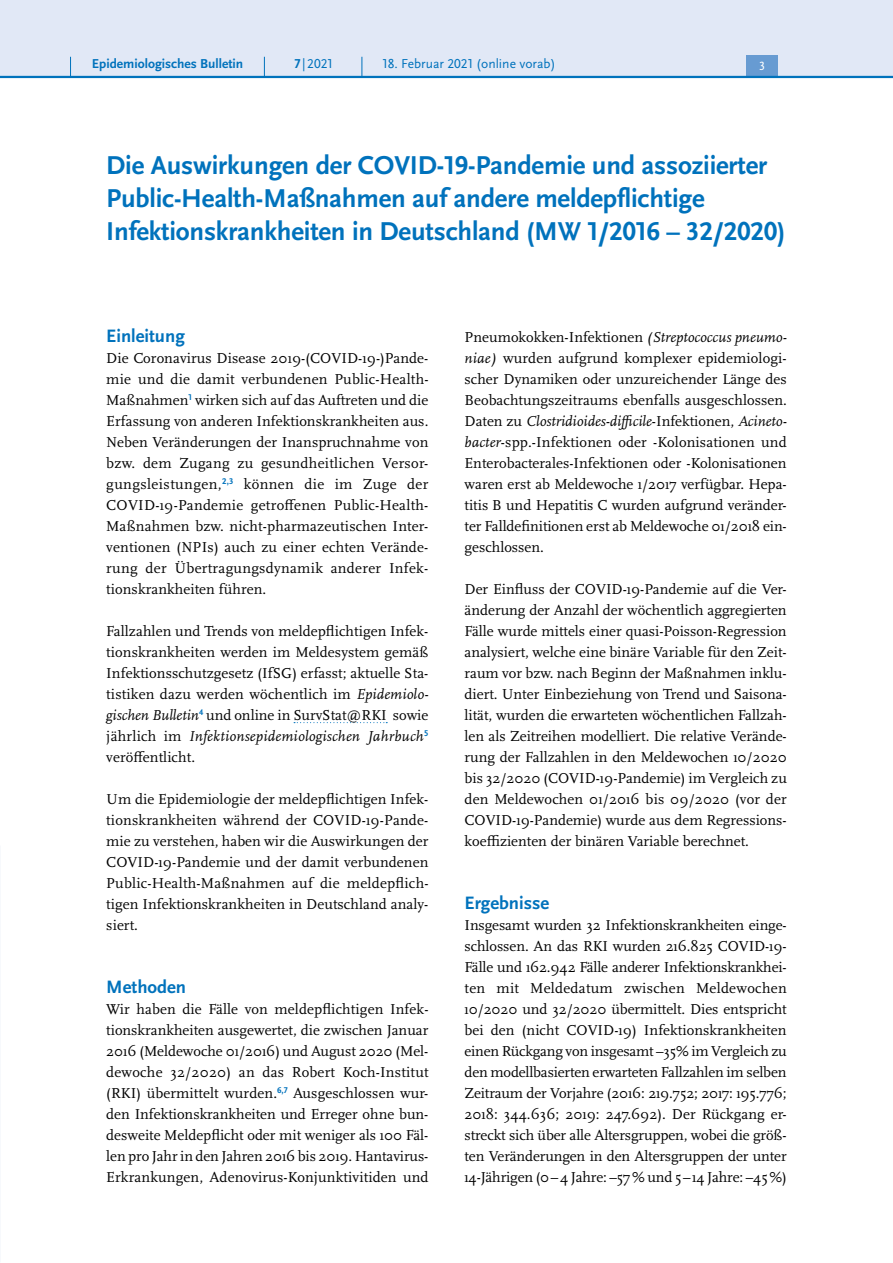
<style>
.page{position:relative;width:893px;height:1263px;background:#fff}
.page>*{position:absolute;margin:0;border:0;box-sizing:border-box;transform-origin:0 0}
.H2{font:700 27px/33px "Scala Sans Pro";letter-spacing:-.005em;color:#0072bc}
.t1{font:700 18.75px "Scala Sans Pro";color:#0072bc}
.P_-_Fließtext{font:15px/21px "Scala Pro";color:#000;text-align:justify}
.t2{font:13.5px "Scala Sans Pro";color:#0072bc}
.t3{font:700 13.5px "Scala Sans Pro";color:#0072bc}
.t4{font:12.45px "Scala Sans Pro";color:#fff}
.s1{font-weight:700}
.s2{font-style:italic}
</style>
<div class="page">
<svg style="left:294px;top:722px;width:93px;height:1px"></svg>
<div style="left:0;top:0;width:893px;height:77px;background:#e1e8f6"></div>
<div style="left:746px;top:55px;width:32px;height:21px;background:#679bd2"></div>
<hr style="left:0;top:76px;width:893px;height:2px;background:#0072bc">
<svg style="left:70px;top:57px;width:1px;height:19px"></svg>
<svg style="left:264px;top:57px;width:1px;height:19px"></svg>
<svg style="left:362px;top:57px;width:1px;height:19px"></svg>
<p class="t3" style="left:92px;top:55px;width:153px">Epidemiologisches Bulletin</p>
<p class="t2" style="left:295px;top:55px;width:40px"><span class="s1">7</span> |2021</p>
<p class="t2" style="left:383px;top:55px;width:174px">18. Februar 2021 (online vorab)</p>
<p class="t4" style="left:759px;top:59px;width:7px">3</p>
<h2 class="H2" style="left:106px;top:148px;width:681px">Die Auswirkungen der COVID-19-Pandemie und assoziierter<br>Public-Health-Maßnahmen auf andere meldepflichtige<br>Infektionskrankheiten in Deutschland (MW 1/2016 – 32/2020)</h2>
<h3 class="t1" style="left:106px;top:324px;width:80px">Einleitung</h3>
<p class="P_-_Fließtext" style="left:106px;top:347px;width:324px">Die Coronavirus Disease 2019-(COVID-19-)Pande&shy;mie und die damit verbundenen Public-Health-Maßnahmen<sup>1</sup> wirken sich auf das Auftreten und die Erfassung von anderen Infektionskrankheiten aus.<br>Neben Veränderungen der Inanspruchnahme von bzw. dem Zugang zu gesundheitlichen Versor&shy;gungsleistungen,<sup>2,3</sup> können die im Zuge der COVID-19-Pandemie getroffenen Public-Health-Maßnahmen bzw. nicht-pharmazeutischen Inter&shy;ventionen (NPIs) auch zu einer echten Verände&shy;rung der Übertragungsdynamik anderer Infek&shy;tionskrankheiten führen.</p>
<p class="P_-_Fließtext" style="left:106px;top:620px;width:324px">Fallzahlen und Trends von meldepflichtigen Infek&shy;tionskrankheiten werden im Meldesystem gemäß Infektionsschutzgesetz (IfSG) erfasst; aktuelle Sta&shy;tistiken dazu werden wöchentlich im <span class="s2">Epidemiolo&shy;gischen Bulletin</span><sup>4</sup> und online in SurvStat@RKI sowie jährlich im <span class="s2">Infektionsepidemiologischen Jahrbuch</span><sup>5 </sup>veröffentlicht.</p>
<p class="P_-_Fließtext" style="left:106px;top:788px;width:324px">Um die Epidemiologie der meldepflichtigen Infek&shy;tionskrankheiten während der COVID-19-Pande&shy;mie zu verstehen, haben wir die Auswirkungen der COVID-19-Pandemie und der damit verbundenen Public-Health-Maßnahmen auf die meldepflich&shy;tigen Infektionskrankheiten in Deutschland analy&shy;siert.</p>
<h3 class="t1" style="left:106px;top:975px;width:81px">Methoden</h3>
<p class="P_-_Fließtext" style="left:106px;top:998px;width:324px">Wir haben die Fälle von meldepflichtigen Infek&shy;tionskrankheiten ausgewertet, die zwischen Januar 2016 (Meldewoche 01/2016) und August 2020 (Mel&shy;dewoche 32/2020) an das Robert Koch-Institut (RKI) übermittelt wurden.<sup>6,7</sup> Ausgeschlossen wur&shy;den Infektionskrankheiten und Erreger ohne bun&shy;desweite Meldepflicht oder mit weniger als 100 Fäl&shy;len pro Jahr in den Jahren 2016 bis 2019. Hantavirus-Erkrankungen, Adenovirus-Konjunktivitiden und</p>
<p class="P_-_Fließtext" style="left:465px;top:326px;width:324px">Pneumokokken-Infektionen <span class="s2">(Streptococcus pneumo&shy;niae)</span> wurden aufgrund komplexer epidemiologi&shy;scher Dynamiken oder unzureichender Länge des Beobachtungszeitraums ebenfalls ausgeschlossen.<br>Daten zu <span class="s2">Clostridioides-difficile</span>-Infektionen, <span class="s2">Acineto&shy;bacter</span>-spp.-Infektionen oder -Kolonisationen und Enterobacterales-Infektionen oder -Kolonisationen waren erst ab Meldewoche 1/2017 verfügbar. Hepa&shy;titis B und Hepatitis C wurden aufgrund veränder&shy;ter Falldefinitionen erst ab Meldewoche 01/2018 ein&shy;geschlossen.</p>
<p class="P_-_Fließtext" style="left:465px;top:578px;width:324px">Der Einfluss der COVID-19-Pandemie auf die Ver&shy;änderung der Anzahl der wöchentlich aggregierten Fälle wurde mittels einer quasi-Poisson-Regression analysiert, welche eine binäre Variable für den Zeit&shy;raum vor bzw. nach Beginn der Maßnahmen inklu&shy;diert. Unter Einbeziehung von Trend und Saisona&shy;lität, wurden die erwarteten wöchentlichen Fallzah&shy;len als Zeitreihen modelliert. Die relative Verände&shy;rung der Fallzahlen in den Meldewochen 10/2020 bis 32/2020 (COVID-19-Pandemie) im Vergleich zu den Meldewochen 01/2016 bis 09/2020 (vor der COVID-19-Pandemie) wurde aus dem Regressions&shy;koeffizienten der binären Variable berechnet.</p>
<h3 class="t1" style="left:465px;top:891px;width:86px">Ergebnisse</h3>
<p class="P_-_Fließtext" style="left:465px;top:914px;width:324px">Insgesamt wurden 32 Infektionskrankheiten einge&shy;schlossen. An das RKI wurden 216.825 COVID-19- Fälle und 162.942 Fälle anderer Infektionskrankhei&shy;ten mit Meldedatum zwischen Meldewochen 10/2020 und 32/2020 übermittelt. Dies entspricht bei den (nicht COVID-19) Infektionskrankheiten einen Rückgang von insgesamt –35% im Vergleich zu den modellbasierten erwarteten Fallzahlen im selben Zeitraum der Vorjahre (2016: 219.752; 2017: 195.776; 2018: 344.636; 2019: 247.692). Der Rückgang er&shy;streckt sich über alle Altersgruppen, wobei die größ&shy;ten Veränderungen in den Altersgruppen der unter 14-Jährigen (0–4 Jahre: –57% und 5–14 Jahre: –45%)</p>
</div>
